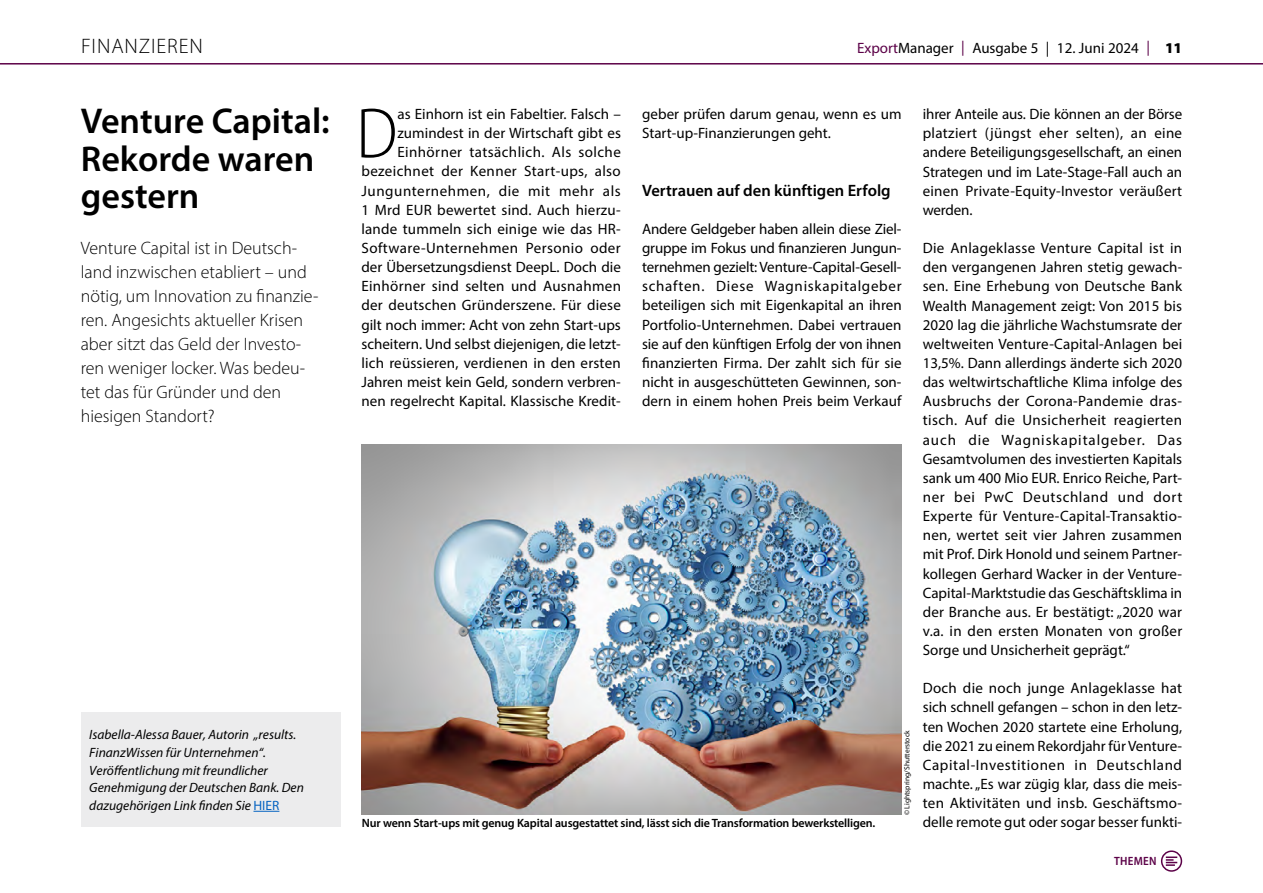
<style>
.page{position:relative;width:1263px;height:893px;background:#fff}
.page>*{position:absolute;margin:0;border:0;box-sizing:border-box;transform-origin:0 0}
.t1{font:300 semi-condensed 71.85px "Myriad Pro";color:#000}
.t2{font:600 36px/37.5px "Myriad Pro";color:#000}
.t3{font:300 21px "Myriad Pro";letter-spacing:.045em;color:#000}
.t4{font:300 18px/24px "Myriad Pro";color:#000}
.t5{font:600 16.5px "Myriad Pro";color:#000}
.t6{font:15px/19.2px "Myriad Pro";letter-spacing:.005em;color:#000;text-align:justify}
.t7{font:italic 13.5px/17.7px "Myriad Pro";color:#000}
.t8{font:600 12px "Myriad Pro";letter-spacing:-.01em;color:#000}
.t9{font:600 semi-condensed 12px "Myriad Pro";letter-spacing:.02em;color:#5c0248}
.t10{font:7.5px "Myriad Pro";color:#000}
.s1{font-style:normal;color:#0563c1}
.s2{color:#5c0248}
.s3{font-weight:900}
</style>
<div class="page">
<hr style="left:0;top:63px;width:1263px;height:2px;background:#5c0248">
<div style="left:1161px;top:850px;width:21px;height:22px;border:2px solid #5c0248;border-radius:50%"></div>
<svg style="left:1166px;top:856px;width:11px;height:10px"></svg>
<img style="left:361px;top:444px;width:540px;height:370px">
<div style="left:81px;top:712px;width:259px;height:115px;background:#ececed"></div>
<svg style="left:253px;top:811px;width:26px;height:1px"></svg>
<h3 class="t3" style="left:81px;top:34px;width:123px">FINANZIEREN</h3>
<h2 class="t2" style="left:81px;top:102px;width:250px">Venture Capital:<br>Rekorde waren gestern</h2>
<p class="t4" style="left:81px;top:235px;width:239px">Venture Capital ist in Deutsch&shy;land inzwischen etabliert – und nötig, um Innovation zu finanzie&shy;ren. Angesichts aktueller Krisen aber sitzt das Geld der Investo&shy;ren weniger locker. Was bedeu&shy;tet das für Gründer und den hiesigen Standort?</p>
<p class="t7" style="left:89px;top:726px;width:216px">Isabella-Alessa Bauer, Autorin „results.<br>FinanzWissen für Unternehmen“.<br>Veröffentlichung mit freundlicher Genehmigung der Deutschen Bank. Den dazugehörigen Link finden Sie <span class="s1">HIER</span></p>
<p class="t6" style="left:857px;top:38px;width:327px"><span class="s2">Export</span>Manager <span class="s2">|</span> Ausgabe 5 | 12. Juni 2024 <span class="s2">|</span> <span class="s3">11</span></p>
<p class="t6" style="left:361px;top:104px;width:261px;text-align:right">as Einhorn ist ein Fabeltier. Falsch – zumindest in der Wirtschaft gibt es Einhörner tatsächlich. Als solche bezeichnet der Kenner Start-ups, also Jungunternehmen, die mit mehr als 1 Mrd EUR bewertet sind. Auch hierzu&shy;lande tummeln sich einige wie das HR-Software-Unternehmen Personio oder der Übersetzungsdienst DeepL. Doch die Einhörner sind selten und Ausnahmen der deutschen Gründerszene. Für diese gilt noch immer: Acht von zehn Start-ups scheitern. Und selbst diejenigen, die letzt&shy;lich reüssieren, verdienen in den ersten Jahren meist kein Geld, sondern verbren&shy;nen regelrecht Kapital. Klassische Kredit-</p>
<p class="t6" style="left:642px;top:104px;width:261px">geber prüfen darum genau, wenn es um<br>Start-up-Finanzierungen geht.</p>
<h1 class="t1" style="left:356px;top:91px;width:43px">D</h1>
<p class="t5" style="left:642px;top:180px;width:250px">Vertrauen auf den künftigen Erfolg</p>
<p class="t6" style="left:642px;top:219px;width:261px">Andere Geldgeber haben allein diese Ziel&shy;gruppe im Fokus und finanzieren Jungun&shy;ternehmen gezielt: Venture-Capital-Gesell&shy;schaften. Diese Wagniskapitalgeber beteiligen sich mit Eigenkapital an ihren Portfolio-Unternehmen. Dabei vertrauen sie auf den künftigen Erfolg der von ihnen finanzierten Firma. Der zahlt sich für sie nicht in ausgeschütteten Gewinnen, son&shy;dern in einem hohen Preis beim Verkauf</p>
<p class="t10" style="left:902px;top:815px;width:86px;rotate:-90deg">©Lightspring/Shutterstock</p>
<p class="t6" style="left:923px;top:104px;width:261px">ihrer Anteile aus. Die können an der Börse platziert (jüngst eher selten), an eine andere Beteiligungsgesellschaft, an einen Strategen und im Late-Stage-Fall auch an einen Private-Equity-Investor veräußert werden.</p>
<p class="t6" style="left:923px;top:238px;width:261px">Die Anlageklasse Venture Capital ist in den vergangenen Jahren stetig gewach&shy;sen. Eine Erhebung von Deutsche Bank Wealth Management zeigt: Von 2015 bis 2020 lag die jährliche Wachstumsrate der weltweiten Venture-Capital-Anlagen bei 13,5%. Dann allerdings änderte sich 2020 das weltwirtschaftliche Klima infolge des Ausbruchs der Corona-Pandemie dras&shy;tisch. Auf die Unsicherheit reagierten auch die Wagniskapitalgeber. Das Gesamtvolumen des investierten Kapitals sank um 400 Mio EUR. Enrico Reiche, Part&shy;ner bei PwC Deutschland und dort Experte für Venture-Capital-Transaktio&shy;nen, wertet seit vier Jahren zusammen mit Prof. Dirk Honold und seinem Partner&shy;kollegen Gerhard Wacker in der Venture-Capital-Marktstudie das Geschäftsklima in der Branche aus. Er bestätigt: „2020 war v.a. in den ersten Monaten von großer Sorge und Unsicherheit geprägt.“</p>
<p class="t6" style="left:923px;top:678px;width:261px">Doch die noch junge Anlageklasse hat sich schnell gefangen – schon in den letz&shy;ten Wochen 2020 startete eine Erholung, die 2021 zu einem Rekordjahr für Venture-Capital-Investitionen in Deutschland machte. „Es war zügig klar, dass die meis&shy;ten Aktivitäten und insb. Geschäftsmo-</p>
<p class="t8" style="left:362px;top:815px;width:515px">Nur wenn Start-ups mit genug Kapital ausgestattet sind, lässt sich die Transformation bewerkstelligen.</p>
<p class="t6" style="left:923px;top:812px;width:261px">delle remote gut oder sogar besser funkti-</p>
<p class="t9" style="left:1114px;top:854px;width:44px">THEMEN</p>
</div>
